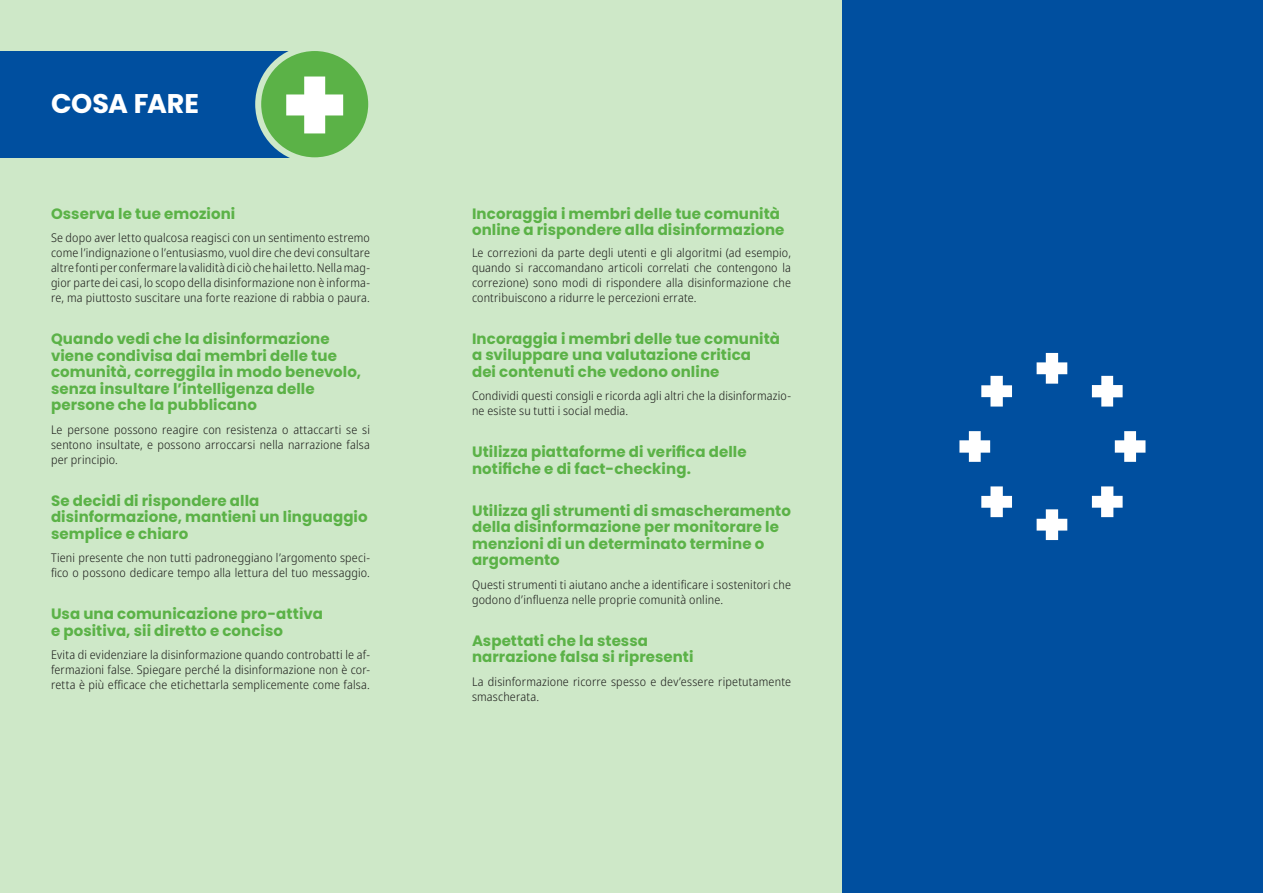
<style>
.page{position:relative;width:1263px;height:893px;background:#fff}
.page>*{position:absolute;margin:0;border:0;box-sizing:border-box;transform-origin:0 0}
.t1{font:700 27px "Poppins";letter-spacing:-.01em;color:#fff}
.t2{font:700 15px/16.5px "Poppins";letter-spacing:.005em;color:#5bb247}
.t3{font:300 semi-condensed 12px/15px "Noto Sans";letter-spacing:.015em;color:#1d1d1b;text-align:justify}
</style>
<div class="page">
<div style="left:0;top:0;width:842px;height:893px;background:#cee8c8"></div>
<div style="left:0;top:51px;width:315px;height:106px;background:#004f9f"></div>
<div style="left:842px;top:0;width:421px;height:893px;background:#004f9f"></div>
<div style="left:258px;top:48px;width:113px;height:112px;background:#5bb247;border-radius:50%"></div>
<div style="left:255px;top:45px;width:119px;height:118px;border:6px solid #cee8c8;border-radius:50%"></div>
<div style="left:286px;top:94px;width:57px;height:21px;background:#fff"></div>
<div style="left:304px;top:77px;width:21px;height:56px;background:#fff"></div>
<svg style="left:1036px;top:509px;width:31px;height:31px"></svg>
<svg style="left:1036px;top:353px;width:31px;height:31px"></svg>
<svg style="left:1115px;top:431px;width:30px;height:31px"></svg>
<svg style="left:959px;top:431px;width:31px;height:31px"></svg>
<svg style="left:981px;top:376px;width:31px;height:31px"></svg>
<svg style="left:1092px;top:376px;width:30px;height:31px"></svg>
<svg style="left:1092px;top:486px;width:30px;height:31px"></svg>
<svg style="left:981px;top:486px;width:31px;height:31px"></svg>
<h1 class="t1" style="left:51px;top:88px;width:149px">COSA FARE</h1>
<p class="t2" style="left:51px;top:205px;width:186px">Osserva le tue emozioni</p>
<p class="t3" style="left:51px;top:231px;width:320px">Se dopo aver letto qualcosa reagisci con un sentimento estremo come l’indignazione o l’entusiasmo, vuol dire che devi consultare altre fonti per confermare la validità di ciò che hai letto. Nella mag&shy;gior parte dei casi, lo scopo della disinformazione non è informa&shy;re, ma piuttosto suscitare una forte reazione di rabbia o paura.</p>
<p class="t2" style="left:51px;top:331px;width:312px">Quando vedi che la disinformazione viene condivisa dai membri delle tue comunità, correggila in modo benevolo, senza insultare l’intelligenza delle persone che la pubblicano</p>
<p class="t3" style="left:51px;top:422px;width:320px">Le persone possono reagire con resistenza o attaccarti se si sentono insultate, e possono arroccarsi nella narrazione falsa per principio.</p>
<p class="t2" style="left:51px;top:492px;width:318px">Se decidi di rispondere alla disinformazione, mantieni un linguaggio semplice e chiaro</p>
<p class="t3" style="left:51px;top:551px;width:320px">Tieni presente che non tutti padroneggiano l’argomento speci&shy;fico o possono dedicare tempo alla lettura del tuo messaggio.</p>
<p class="t2" style="left:51px;top:606px;width:273px">Usa una comunicazione pro-attiva e positiva, sii diretto e conciso</p>
<p class="t3" style="left:51px;top:648px;width:320px">Evita di evidenziare la disinformazione quando controbatti le af&shy;fermazioni false. Spiegare perché la disinformazione non è cor&shy;retta è più efficace che etichettarla semplicemente come falsa.</p>
<p class="t2" style="left:472px;top:205px;width:314px">Incoraggia i membri delle tue comunità online a rispondere alla disinformazione</p>
<p class="t3" style="left:472px;top:245px;width:320px">Le correzioni da parte degli utenti e gli algoritmi (ad esempio, quando si raccomandano articoli correlati che contengono la correzione) sono modi di rispondere alla disinformazione che contribuiscono a ridurre le percezioni errate.</p>
<p class="t2" style="left:472px;top:330px;width:310px">Incoraggia i membri delle tue comunità a sviluppare una valutazione critica<br>dei contenuti che vedono online</p>
<p class="t3" style="left:472px;top:389px;width:320px">Condividi questi consigli e ricorda agli altri che la disinformazio&shy;ne esiste su tutti i social media.</p>
<p class="t2" style="left:472px;top:444px;width:276px">Utilizza piattaforme di verifica delle notifiche e di fact-checking.</p>
<p class="t2" style="left:472px;top:502px;width:320px">Utilizza gli strumenti di smascheramento della disinformazione per monitorare le menzioni di un determinato termine o argomento</p>
<p class="t3" style="left:472px;top:577px;width:320px">Questi strumenti ti aiutano anche a identificare i sostenitori che godono d’influenza nelle proprie comunità online.</p>
<p class="t2" style="left:472px;top:632px;width:223px">Aspettati che la stessa narrazione falsa si ripresenti</p>
<p class="t3" style="left:472px;top:674px;width:320px">La disinformazione ricorre spesso e dev’essere ripetutamente smascherata.</p>
</div>
